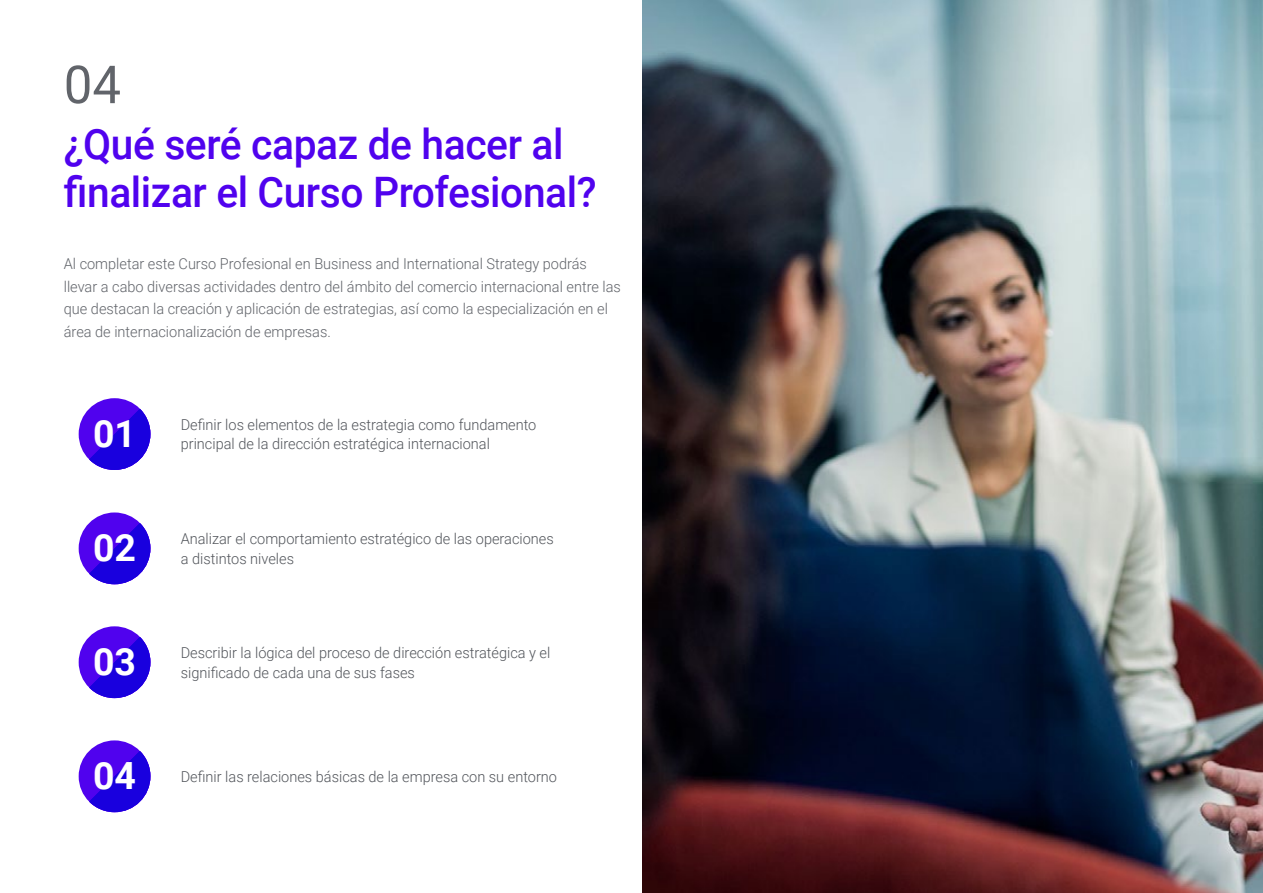
<style>
.page{position:relative;width:1263px;height:893px;background:#fff}
.page>*{position:absolute;margin:0;border:0;box-sizing:border-box;transform-origin:0 0}
.t1{font:52.5px "Roboto";color:#61646a}
.t2{font:500 42px/48px "Roboto";letter-spacing:-.01em;color:#5002ee}
.t3{font:700 37.5px "Roboto";color:#fff}
.t4{font:300 15px/19.5px "Roboto";color:#52555b}
.t5{font:300 15px/22.5px "Roboto";color:#61646a}
</style>
<div class="page">
<div style="left:79px;top:512px;width:71px;height:72px;background:#5002ee;border-radius:50%"></div>
<svg style="left:89px;top:523px;width:61px;height:61px"></svg>
<div style="left:79px;top:740px;width:71px;height:72px;background:#5002ee;border-radius:50%"></div>
<svg style="left:89px;top:751px;width:61px;height:61px"></svg>
<div style="left:79px;top:626px;width:71px;height:72px;background:#5002ee;border-radius:50%"></div>
<svg style="left:89px;top:637px;width:61px;height:61px"></svg>
<div style="left:79px;top:398px;width:71px;height:72px;background:#5002ee;border-radius:50%"></div>
<svg style="left:89px;top:409px;width:61px;height:61px"></svg>
<img style="left:642px;top:0;width:621px;height:893px">
<h1 class="t1" style="left:64px;top:48px;width:59px">04</h1>
<h2 class="t2" style="left:64px;top:119px;width:534px">¿Qué seré capaz de hacer al finalizar el Curso Profesional?</h2>
<p class="t5" style="left:64px;top:252px;width:559px">Al completar este Curso Profesional en Business and International Strategy podrás llevar a cabo diversas actividades dentro del ámbito del comercio internacional entre las que destacan la creación y aplicación de estrategias, así como la especialización en el área de internacionalización de empresas.</p>
<h3 class="t3" style="left:93px;top:407px;width:45px">01</h3>
<p class="t4" style="left:181px;top:414px;width:357px">Definir los elementos de la estrategia como fundamento</p>
<p class="t4" style="left:181px;top:434px;width:311px">principal de la dirección estratégica internacional</p>
<h3 class="t3" style="left:93px;top:521px;width:45px">02</h3>
<p class="t4" style="left:181px;top:529px;width:375px">Analizar el comportamiento estratégico de las operaciones a distintos niveles</p>
<h3 class="t3" style="left:93px;top:635px;width:45px">03</h3>
<p class="t4" style="left:181px;top:642px;width:371px">Describir la lógica del proceso de dirección estratégica y el significado de cada una de sus fases</p>
<h3 class="t3" style="left:93px;top:749px;width:45px">04</h3>
<p class="t4" style="left:181px;top:766px;width:378px">Definir las relaciones básicas de la empresa con su entorno</p>
</div>
